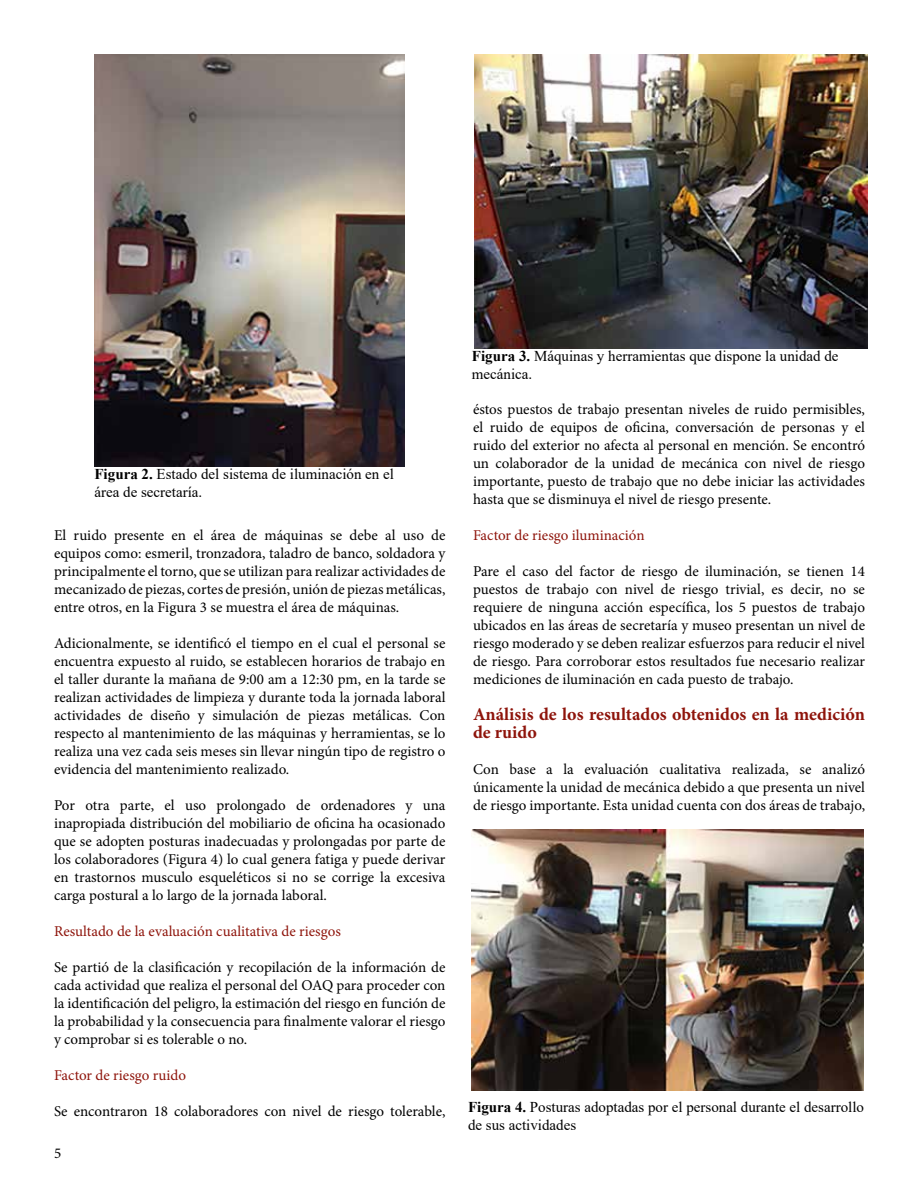
<style>
.page{position:relative;width:918px;height:1188px;background:#fff}
.page>*{position:absolute;margin:0;border:0;box-sizing:border-box;transform-origin:0 0}
.t1{font:700 18px/18px "Minion Pro";color:#8e140b}
.t2{font:15px/18px "Minion Pro";color:#000;text-align:justify}
.t3{font:15px/18px "Times New Roman";color:#000}
.t4{font:15px "Minion Pro";color:#8e140b}
.s1{font-weight:700}
</style>
<div class="page">
<img style="left:94px;top:54px;width:311px;height:412px">
<img style="left:475px;top:54px;width:392px;height:295px">
<img style="left:472px;top:830px;width:392px;height:260px">
<p class="t3" style="left:94px;top:464px;width:301px"><span class="s1">Figura 2.</span> Estado del sistema de iluminación en el área de secretaría.</p>
<p class="t2" style="left:54px;top:526px;width:393px">El ruido presente en el área de máquinas se debe al uso de equipos como: esmeril, tronzadora, taladro de banco, soldadora y principalmente el torno, que se utilizan para realizar actividades de mecanizado de piezas, cortes de presión, unión de piezas metálicas, entre otros, en la Figura 3 se muestra el área de máquinas.</p>
<p class="t2" style="left:54px;top:634px;width:393px">Adicionalmente, se identificó el tiempo en el cual el personal se encuentra expuesto al ruido, se establecen horarios de trabajo en el taller durante la mañana de 9:00 am a 12:30 pm, en la tarde se realizan actividades de limpieza y durante toda la jornada laboral actividades de diseño y simulación de piezas metálicas. Con respecto al mantenimiento de las máquinas y herramientas, se lo realiza una vez cada seis meses sin llevar ningún tipo de registro o evidencia del mantenimiento realizado.</p>
<p class="t2" style="left:54px;top:796px;width:393px">Por otra parte, el uso prolongado de ordenadores y una inapropiada distribución del mobiliario de oficina ha ocasionado que se adopten posturas inadecuadas y prolongadas por parte de los colaboradores (Figura 4) lo cual genera fatiga y puede derivar en trastornos musculo esqueléticos si no se corrige la excesiva carga postural a lo largo de la jornada laboral.</p>
<p class="t4" style="left:54px;top:921px;width:288px">Resultado de la evaluación cualitativa de riesgos</p>
<p class="t2" style="left:54px;top:958px;width:393px">Se partió de la clasificación y recopilación de la información de cada actividad que realiza el personal del OAQ para proceder con la identificación del peligro, la estimación del riesgo en función de la probabilidad y la consecuencia para finalmente valorar el riesgo y comprobar si es tolerable o no.</p>
<p class="t4" style="left:54px;top:1065px;width:134px">Factor de riesgo ruido</p>
<p class="t2" style="left:54px;top:1102px;width:393px">Se encontraron 18 colaboradores con nivel de riesgo tolerable,</p>
<p class="t2" style="left:54px;top:1145px;width:9px">5</p>
<p class="t3" style="left:472px;top:346px;width:368px"><span class="s1">Figura 3.</span> Máquinas y herramientas que dispone la unidad de mecánica.</p>
<p class="t2" style="left:473px;top:400px;width:394px">éstos puestos de trabajo presentan niveles de ruido permisibles, el ruido de equipos de oficina, conversación de personas y el ruido del exterior no afecta al personal en mención. Se encontró un colaborador de la unidad de mecánica con nivel de riesgo importante, puesto de trabajo que no debe iniciar las actividades hasta que se disminuya el nivel de riesgo presente.</p>
<p class="t4" style="left:473px;top:525px;width:173px">Factor de riesgo iluminación</p>
<p class="t2" style="left:473px;top:562px;width:394px">Pare el caso del factor de riesgo de iluminación, se tienen 14 puestos de trabajo con nivel de riesgo trivial, es decir, no se requiere de ninguna acción específica, los 5 puestos de trabajo ubicados en las áreas de secretaría y museo presentan un nivel de riesgo moderado y se deben realizar esfuerzos para reducir el nivel de riesgo. Para corroborar estos resultados fue necesario realizar mediciones de iluminación en cada puesto de trabajo.</p>
<p class="t1" style="left:473px;top:705px;width:394px">Análisis de los resultados obtenidos en la medición de ruido</p>
<p class="t2" style="left:473px;top:760px;width:394px">Con base a la evaluación cualitativa realizada, se analizó únicamente la unidad de mecánica debido a que presenta un nivel de riesgo importante. Esta unidad cuenta con dos áreas de trabajo,</p>
<p class="t3" style="left:468px;top:1098px;width:398px"><span class="s1">Figura 4.</span> Posturas adoptadas por el personal durante el desarrollo de sus actividades</p>
</div>
